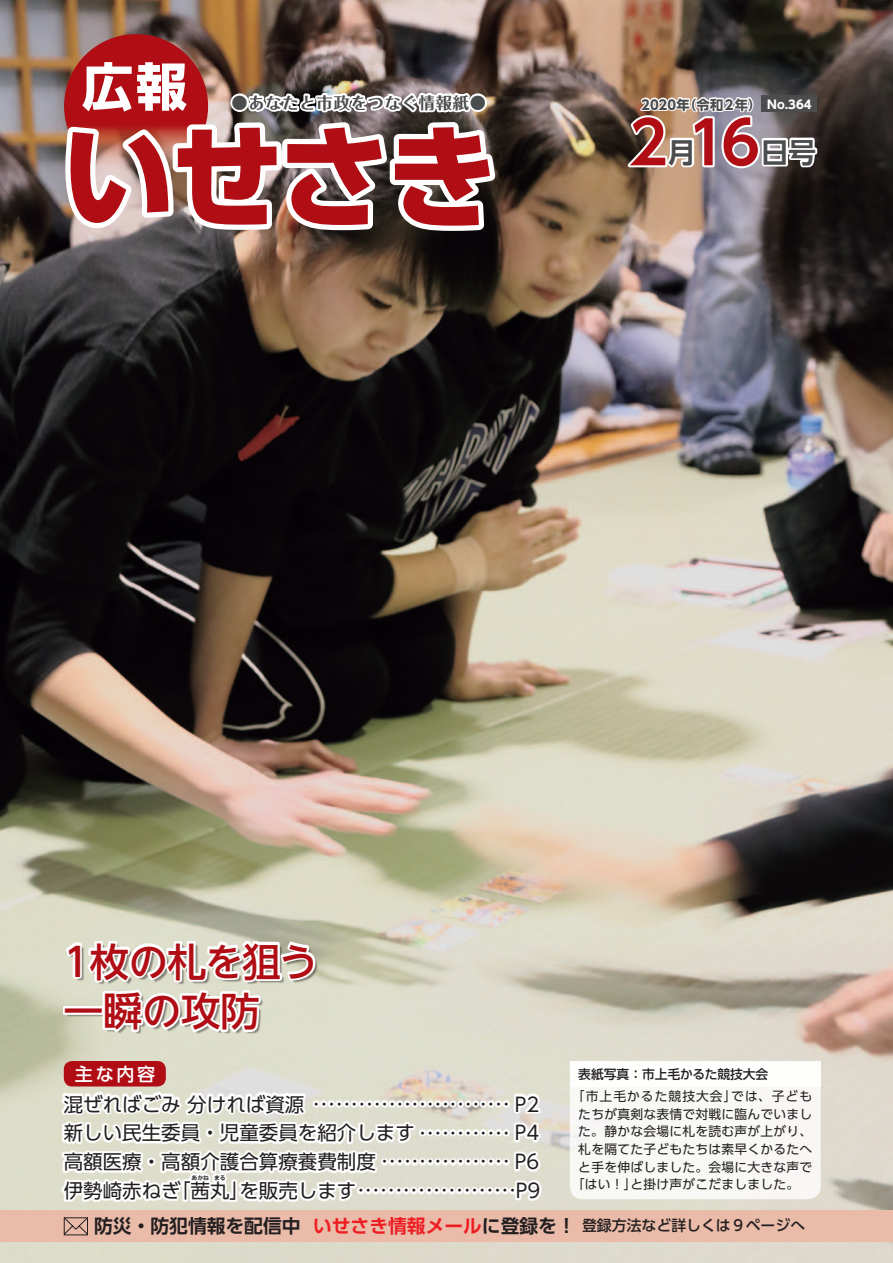
<style>
.page{position:relative;width:893px;height:1263px;background:#fff}
.page>*{position:absolute;margin:0;border:0;box-sizing:border-box;transform-origin:0 0}
.t1{font:700 58.95px "UD Shin Go Pro De";color:#b00d15}
.t2{font:500 39.45px/48.9px "UD Shin Go NT Pro";letter-spacing:-.01em;color:#b00d15}
.t3{font:700 28.05px "UD Shin Go Pro De";color:#4b4c4d}
.t4{font:19.5px "UD Shin Go Pro";color:#231f20}
.t5{font:700 18.75px "UD Shin Go Pro De";color:#ee1d23}
.t6{font:700 18.75px "UD Shin Go Pro De";color:#231f20}
.t7{font:18px "UD Shin Go Pro";color:#231f20}
.t8{font:500 18px "UD Shin Go Pro";color:#fff}
.t9{font:700 16.2px "Folk Pro";letter-spacing:.05em;color:#4b4c4d}
.t10{font:500 14.85px "UD Shin Go Pro";color:#231f20}
.t11{font:700 13.2px "UD Shin Go Pro";letter-spacing:.01em;color:#4b4c4d}
.t12{font:12.75px "UD Shin Go Pro";letter-spacing:.02em;color:#231f20}
.t13{font:500 12.75px "UD Shin Go Pro";color:#231f20}
.t14{font:12.75px "UD Shin Go Pro";letter-spacing:.08em;color:#231f20}
.t15{font:700 11.85px "UD Shin Go Pro";color:#fff}
.t16{font:700 5.85px "UD Shin M Go Pro De";color:#231f20}
.s1{font-size:19.5px}
.s2{font-size:18px}
.s3{color:#231f20}
</style>
<div class="page">
<img style="left:0;top:0;width:893px;height:1263px">
<div style="left:0;top:1210px;width:893px;height:32px;background:#eabba9"></div>
<svg style="left:63px;top:1217px;width:25px;height:18px"></svg>
<div style="left:64px;top:1061px;width:102px;height:25px;background:#b00d15;border-radius:9px"></div>
<div style="left:570px;top:1086px;width:251px;height:113px;background:#f8f8f5"></div>
<div style="left:570px;top:1061px;width:251px;height:25px;background:#fff"></div>
<div style="left:66px;top:944px;width:252px;height:90px;background:#231f20;opacity:.47"></div>
<svg style="left:63px;top:941px;width:252px;height:90px"></svg>
<img style="left:60px;top:34px;width:442px;height:202px">
<svg style="left:620px;top:95px;width:199px;height:76px"></svg>
<svg style="left:61px;top:1091px;width:481px;height:111px"></svg>
<p class="t9" style="left:232px;top:89px;width:256px">●あなたと市政をつなぐ情報紙●</p>
<p class="t11" style="left:641px;top:94px;width:121px">2020 （年令和２年）</p>
<p class="t15" style="left:767px;top:95px;width:46px">No.364</p>
<h1 class="t1" style="left:629px;top:95px;width:133px">2 16</h1>
<h3 class="t3" style="left:761px;top:129px;width:57px">日号</h3>
<h3 class="t3" style="left:668px;top:129px;width:29px">月</h3>
<h2 class="t2" style="left:64px;top:936px;width:256px">1枚の札を狙う一瞬の攻防</h2>
<h3 class="t8" style="left:75px;top:1059px;width:82px">主な内容</h3>
<p class="t13" style="left:578px;top:1063px;width:192px">表紙写真：市上毛かるた競技大会</p>
<p class="t12" style="left:731px;top:1086px;width:82px">では、子ども</p>
<p class="t14" style="left:572px;top:1086px;width:166px">「市上毛かるた競技大会」</p>
<p class="t12" style="left:578px;top:1103px;width:235px">たちが真剣な表情で対戦に臨んでいまし</p>
<p class="t12" style="left:578px;top:1121px;width:235px">た。静かな会場に札を読む声が上がり、</p>
<p class="t12" style="left:578px;top:1139px;width:235px">札を隔てた子どもたちは素早くかるたへ</p>
<p class="t12" style="left:578px;top:1156px;width:235px">と手を伸ばしました。会場に大きな声で</p>
<p class="t12" style="left:631px;top:1174px;width:170px">と掛け声がこだましました。</p>
<h3 class="t7" style="left:64px;top:1089px;width:477px"><span class="s1">混ぜればごみ分ければ資源</span>･･････････････････････････ <span class="s1">P2</span></h3>
<h3 class="t4" style="left:64px;top:1117px;width:477px">新しい民生委員・児童委員を紹介します<span class="s2">････････････</span> P4</h3>
<h3 class="t4" style="left:64px;top:1146px;width:477px">高額医療・高額介護合算療養費制度<span class="s2">･････････････････</span> P6</h3>
<h3 class="t4" style="left:171px;top:1174px;width:80px">「茜丸」</h3>
<p class="t16" style="left:192px;top:1173px;width:19px">あかね</p>
<p class="t16" style="left:214px;top:1173px;width:13px">まる</p>
<p class="t12" style="left:572px;top:1174px;width:66px">「はい！」</p>
<h3 class="t4" style="left:64px;top:1174px;width:119px">伊勢崎赤ねぎ</h3>
<h3 class="t7" style="left:239px;top:1176px;width:303px"><span class="s1">を販売します</span>･････････････････････<span class="s1">P9</span></h3>
<h3 class="t6" style="left:94px;top:1210px;width:208px">防災・防犯情報を配信中</h3>
<h3 class="t5" style="left:313px;top:1210px;width:264px">いせさき情報メール<span class="s3">に登録を！</span></h3>
<p class="t10" style="left:582px;top:1214px;width:225px">登録方法など詳しくは９ページへ</p>
</div>
